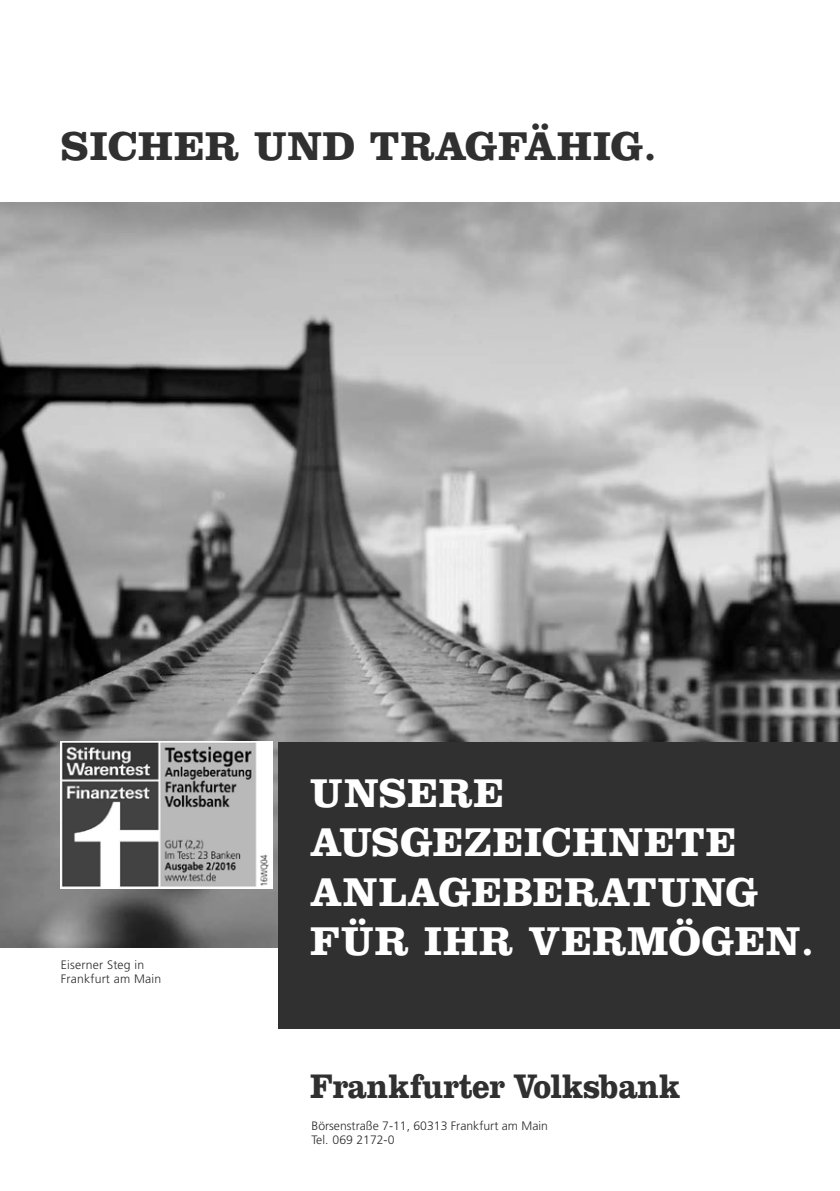
<style>
.page{position:relative;width:840px;height:1191px;background:#fff}
.page>*{position:absolute;margin:0;border:0;box-sizing:border-box;transform-origin:0 0}
.t1{font:700 41.8px/49.4px "Clarendon";letter-spacing:.02em;color:#fff}
.t2{font:700 41.8px "Clarendon";letter-spacing:.02em;color:#303030}
.t3{font:700 35.4px "Clarendon";letter-spacing:-.02em;color:#303030;scale:.9 1}
.t4{font:300 12.2px/14px "Frutiger";color:#2c2c2c}
</style>
<div class="page">
<img style="left:0;top:202px;width:839px;height:745px">
<div style="left:279px;top:742px;width:560px;height:286px;background:#303030"></div>
<img style="left:61px;top:742px;width:211px;height:146px">
<h1 class="t2" style="left:61px;top:121px;width:597px">SICHER UND TRAGFÄHIG.</h1>
<p class="t4" style="left:61px;top:957px;width:102px">Eiserner Steg in<br>Frankfurt am Main</p>
<h1 class="t1" style="left:310px;top:767px;width:505px">UNSERE<br>AUSGEZEICHNETE<br>ANLAGEBERATUNG<br>FÜR IHR VERMÖGEN.</h1>
<h2 class="t3" style="left:310px;top:1065px;width:412px">Frankfurter Volksbank</h2>
<p class="t4" style="left:311px;top:1119px;width:238px">Börsenstraße 7-11, 60313 Frankfurt am Main<br>Tel. 069 2172-0</p>
</div>
